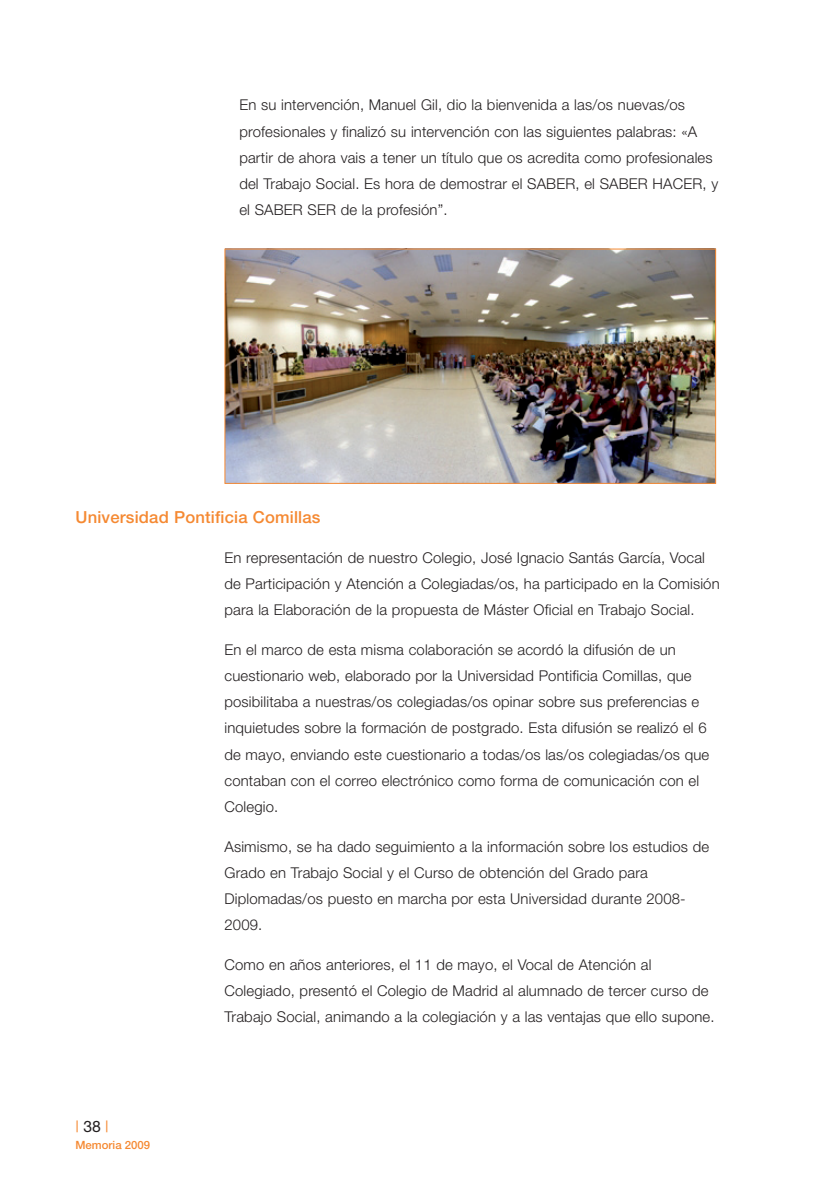
<style>
.page{position:relative;width:834px;height:1191px;background:#fff}
.page>*{position:absolute;margin:0;border:0;box-sizing:border-box;transform-origin:0 0}
.t1{font:500 16.62px "Helvetica Neue";letter-spacing:.01em;color:#f58932}
.t2{font:15.75px "Helvetica Neue";color:#f58932}
.t3{font:300 14.88px/26.2px "Helvetica Neue";letter-spacing:.01em;color:#231f20}
.t4{font:500 11.38px "Helvetica Neue";color:#f58932}
.s1{color:#231f20}
</style>
<div class="page">
<img style="left:226px;top:250px;width:487px;height:231px">
<div style="left:224px;top:248px;width:491px;height:235px;border:1px solid #f58932"></div>
<p class="t3" style="left:239px;top:93px;width:480px">En su intervención, Manuel Gil, dio la bienvenida a las/os nuevas/os profesionales y finalizó su intervención con las siguientes palabras: «A partir de ahora vais a tener un título que os acredita como profesionales del Trabajo Social. Es hora de demostrar el SABER, el SABER HACER, y el SABER SER de la profesión”.</p>
<p class="t1" style="left:75px;top:511px;width:246px">Universidad Pontificia Comillas</p>
<p class="t3" style="left:224px;top:545px;width:496px">En representación de nuestro Colegio, José Ignacio Santás García, Vocal de Participación y Atención a Colegiadas/os, ha participado en la Comisión para la Elaboración de la propuesta de Máster Oficial en Trabajo Social.</p>
<p class="t3" style="left:224px;top:637px;width:486px">En el marco de esta misma colaboración se acordó la difusión de un cuestionario web, elaborado por la Universidad Pontificia Comillas, que posibilitaba a nuestras/os colegiadas/os opinar sobre sus preferencias e inquietudes sobre la formación de postgrado. Esta difusión se realizó el 6 de mayo, enviando este cuestionario a todas/os las/os colegiadas/os que contaban con el correo electrónico como forma de comunicación con el Colegio.</p>
<p class="t3" style="left:224px;top:834px;width:486px">Asimismo, se ha dado seguimiento a la información sobre los estudios de Grado en Trabajo Social y el Curso de obtención del Grado para Diplomadas/os puesto en marcha por esta Universidad durante 2008- 2009.</p>
<p class="t3" style="left:224px;top:952px;width:491px">Como en años anteriores, el 11 de mayo, el Vocal de Atención al<br>Colegiado, presentó el Colegio de Madrid al alumnado de tercer curso de<br>Trabajo Social, animando a la colegiación y a las ventajas que ello supone.</p>
<p class="t2" style="left:75px;top:1120px;width:35px">|<span class="s1">38</span>|</p>
<p class="t4" style="left:75px;top:1140px;width:76px">Memoria 2009</p>
</div>
